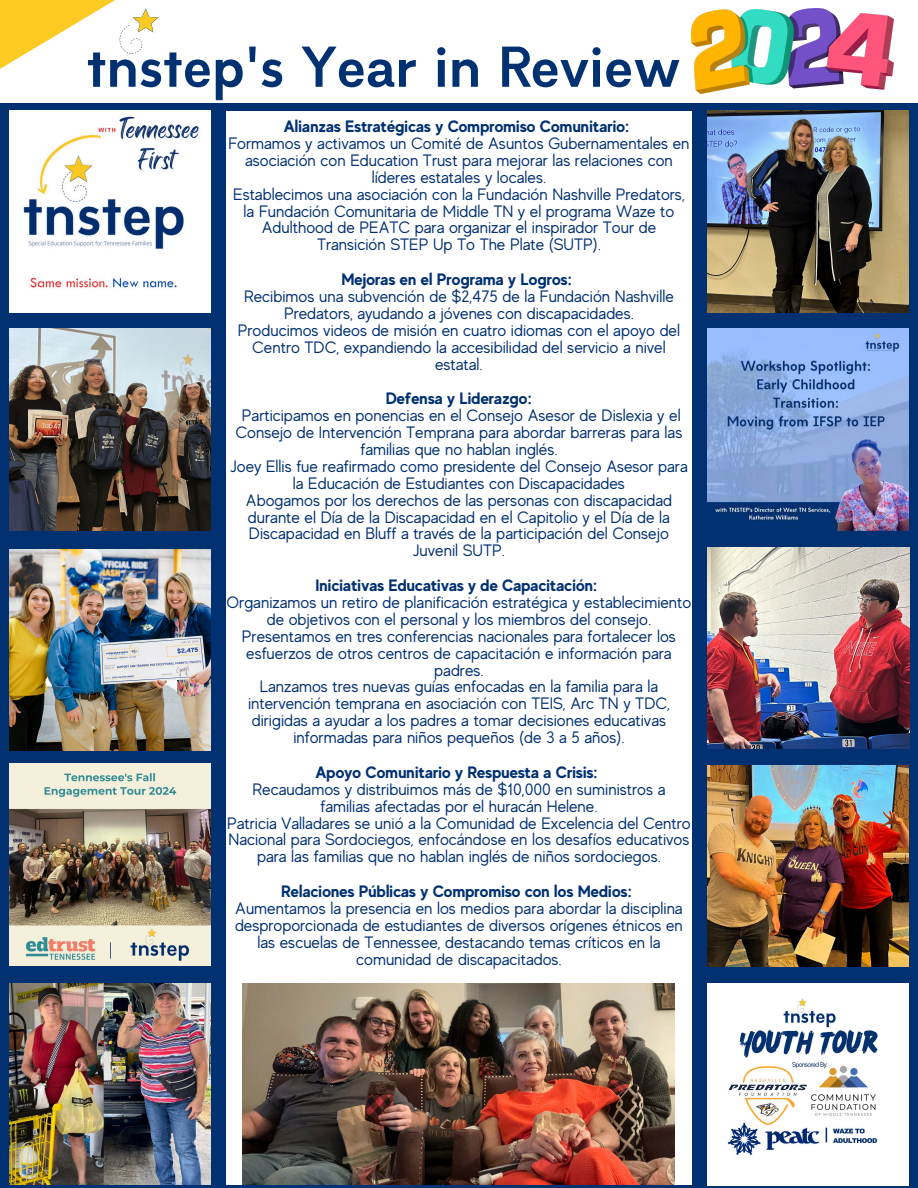
<style>
.page{position:relative;width:918px;height:1188px;background:#023172}
.page>*{position:absolute;margin:0;border:0;box-sizing:border-box;transform-origin:0 0}
.t1{font:700 53.55px "Amicale";color:#023172}
.t2{font:16.5px/16.8px "MADE Evolve Sans";color:#023172;text-align:center}
.t3{font:700 16.5px "MADE Evolve Sans";color:#023172}
</style>
<div class="page">
<img style="left:9px;top:764px;width:202px;height:201px">
<div style="left:226px;top:111px;width:466px;height:1073px;background:#fff"></div>
<img style="left:243px;top:983px;width:432px;height:202px">
<img style="left:9px;top:549px;width:202px;height:201px">
<img style="left:708px;top:984px;width:201px;height:201px">
<img style="left:9px;top:983px;width:202px;height:202px">
<img style="left:9px;top:329px;width:202px;height:201px">
<img style="left:708px;top:547px;width:201px;height:202px">
<img style="left:707px;top:111px;width:202px;height:201px">
<img style="left:9px;top:111px;width:202px;height:201px">
<img style="left:707px;top:329px;width:201px;height:201px">
<img style="left:707px;top:765px;width:202px;height:202px">
<div style="left:0;top:0;width:918px;height:103px;background:#fff"></div>
<svg style="left:0;top:0;width:164px;height:113px"></svg>
<img style="left:692px;top:8px;width:201px;height:86px">
<p class="t1" style="left:87px;top:47px;width:596px">tnstep's Year in Review</p>
<p class="t3" style="left:284px;top:117px;width:347px">Alianzas Estratégicas y Compromiso Comunitario:</p>
<p class="t2" style="left:228px;top:135px;width:463px">Formamos y activamos un Comité de Asuntos Gubernamentales en asociación con Education Trust para mejorar las relaciones con líderes estatales y locales.</p>
<p class="t2" style="left:233px;top:186px;width:453px">Establecimos una asociación con la Fundación Nashville Predators, la Fundación Comunitaria de Middle TN y el programa Waze to Adulthood de PEATC para organizar el inspirador Tour de Transición STEP Up To The Plate (SUTP).</p>
<h1 class="t3" style="left:341px;top:270px;width:232px">Mejoras en el Programa y Logros:</h1>
<p class="t2" style="left:244px;top:288px;width:431px">Recibimos una subvención de $2,475 de la Fundación Nashville<br>Predators, ayudando a jóvenes con discapacidades.</p>
<p class="t2" style="left:238px;top:322px;width:444px">Producimos videos de misión en cuatro idiomas con el apoyo del<br>Centro TDC, expandiendo la accesibilidad del servicio a nivel estatal.</p>
<p class="t3" style="left:386px;top:389px;width:148px">Defensa y Liderazgo:</p>
<p class="t2" style="left:236px;top:407px;width:448px">Participamos en ponencias en el Consejo Asesor de Dislexia y el<br>Consejo de Intervención Temprana para abordar barreras para las familias que no hablan inglés.</p>
<p class="t2" style="left:230px;top:458px;width:459px">Joey Ellis fue reafirmado como presidente del Consejo Asesor para la Educación de Estudiantes con Discapacidades</p>
<p class="t2" style="left:246px;top:492px;width:428px">Abogamos por los derechos de las personas con discapacidad durante el Día de la Discapacidad en el Capitolio y el Día de la Discapacidad en Bluff a través de la participación del Consejo Juvenil SUTP.</p>
<p class="t3" style="left:316px;top:576px;width:284px">Iniciativas Educativas y de Capacitación:</p>
<p class="t2" style="left:227px;top:594px;width:466px">Organizamos un retiro de planificación estratégica y establecimiento de objetivos con el personal y los miembros del consejo.</p>
<p class="t2" style="left:242px;top:628px;width:435px">Presentamos en tres conferencias nacionales para fortalecer los esfuerzos de otros centros de capacitación e información para padres.</p>
<p class="t2" style="left:248px;top:679px;width:423px">Lanzamos tres nuevas guías enfocadas en la familia para la intervención temprana en asociación con TEIS, Arc TN y TDC, dirigidas a ayudar a los padres a tomar decisiones educativas informadas para niños pequeños (de 3 a 5 años).</p>
<p class="t3" style="left:316px;top:763px;width:284px">Apoyo Comunitario y Respuesta a Crisis:</p>
<p class="t2" style="left:253px;top:781px;width:414px">Recaudamos y distribuimos más de $10,000 en suministros a familias afectadas por el huracán Helene.</p>
<p class="t2" style="left:227px;top:815px;width:465px">Patricia Valladares se unió a la Comunidad de Excelencia del Centro<br>Nacional para Sordociegos, enfocándose en los desafíos educativos para las familias que no hablan inglés de niños sordociegos.</p>
<p class="t3" style="left:281px;top:882px;width:353px">Relaciones Públicas y Compromiso con los Medios:</p>
<p class="t2" style="left:235px;top:900px;width:449px">Aumentamos la presencia en los medios para abordar la disciplina desproporcionada de estudiantes de diversos orígenes étnicos en las escuelas de Tennessee, destacando temas críticos en la comunidad de discapacitados.</p>
</div>
